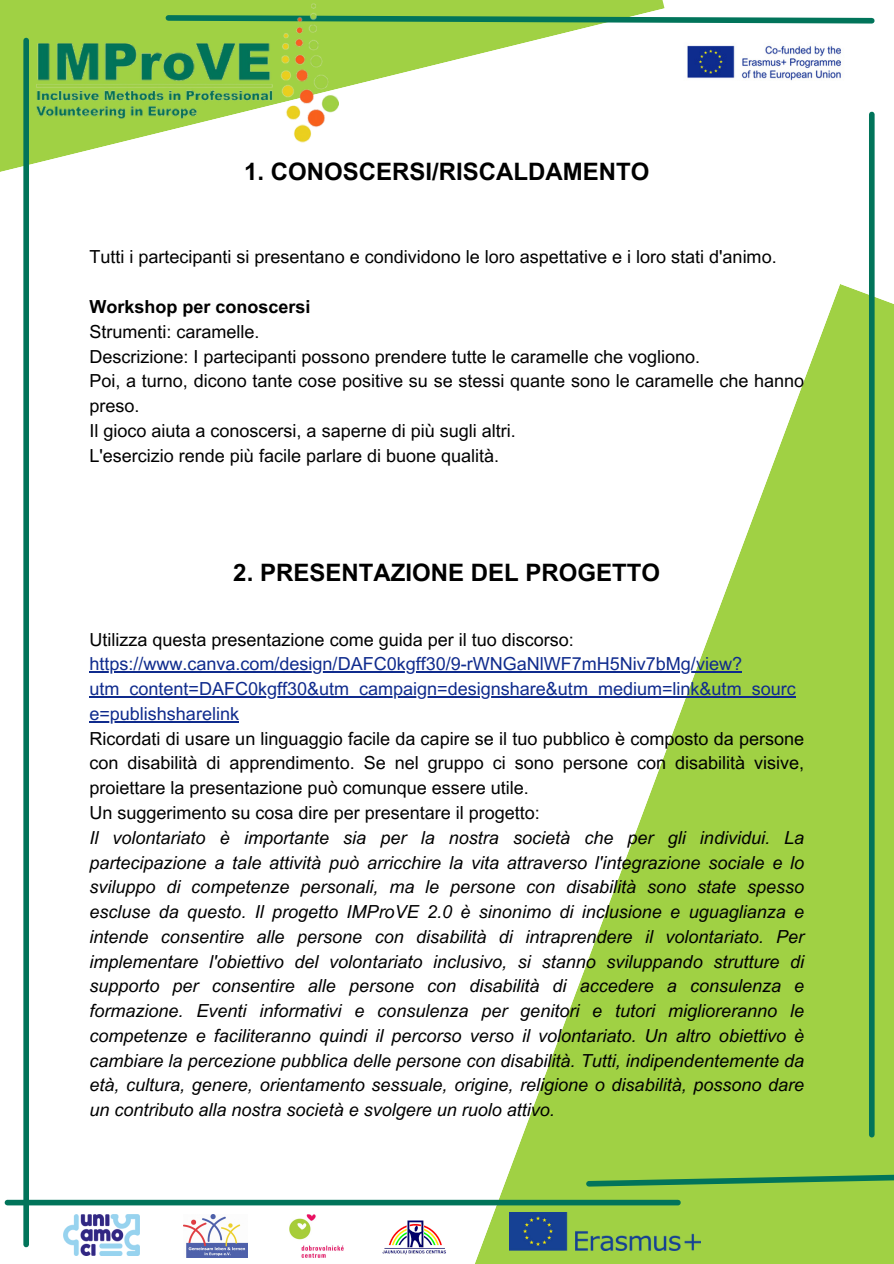
<style>
.page{position:relative;width:894px;height:1264px;background:#fff}
.page>*{position:absolute;margin:0;border:0;box-sizing:border-box;transform-origin:0 0}
.t1{font:700 24px "Arial MT Pro";color:#000}
.t2{font:italic 18px/24.8px "Arial MT Pro";color:#000}
.t3{font:18px/24.8px "Arial MT Pro";color:#000}
.t4{font:18px "Arial MT Pro";color:#0f2b8d}
.t5{font:700 18px "Arial MT Pro";color:#000}
.s1{color:#0f2b8d}
.s2{font-style:normal}
</style>
<div class="page">
<svg style="left:0;top:0;width:664px;height:172px"></svg>
<svg style="left:473px;top:284px;width:420px;height:979px;fill:#a0d144"></svg>
<div style="left:23px;top:41px;width:6px;height:1203px;background:#01745a"></div>
<svg style="left:338px;top:12px;width:537px;height:14px"></svg>
<div style="left:868px;top:114px;width:6px;height:1020px;background:#01745a"></div>
<div style="left:7px;top:1199px;width:670px;height:6px;background:#01745a"></div>
<svg style="left:583px;top:1171px;width:310px;height:18px;background:#6eb44a"></svg>
<img style="left:687px;top:45px;width:154px;height:36px">
<img style="left:382px;top:1220px;width:64px;height:35px">
<img style="left:32px;top:0;width:306px;height:144px">
<img style="left:63px;top:1214px;width:77px;height:41px">
<img style="left:184px;top:1214px;width:64px;height:43px">
<img style="left:289px;top:1214px;width:54px;height:43px">
<img style="left:510px;top:1212px;width:190px;height:38px">
<hr style="left:89px;top:671px;width:652px;height:1px;background:#0f2b8d">
<hr style="left:89px;top:696px;width:706px;height:1px;background:#0f2b8d">
<hr style="left:89px;top:721px;width:150px;height:1px;background:#0f2b8d">
<p class="t1" style="left:244px;top:163px;width:407px">1. CONOSCERSI/RISCALDAMENTO</p>
<p class="t3" style="left:89px;top:247px;width:688px">Tutti i partecipanti si presentano e condividono le loro aspettative e i loro stati d'animo.</p>
<p class="t5" style="left:89px;top:300px;width:223px">Workshop per conoscersi</p>
<p class="t3" style="left:89px;top:321px;width:172px">Strumenti: caramelle.</p>
<h1 class="t3" style="left:89px;top:346px;width:612px">Descrizione: I partecipanti possono prendere tutte le caramelle che vogliono.</h1>
<p class="t3" style="left:89px;top:371px;width:716px">Poi, a turno, dicono tante cose positive su se stessi quante sono le caramelle che hanno preso.</p>
<p class="t3" style="left:89px;top:420px;width:428px">Il gioco aiuta a conoscersi, a saperne di più sugli altri.</p>
<p class="t3" style="left:89px;top:445px;width:411px">L'esercizio rende più facile parlare di buone qualità.</p>
<p class="t1" style="left:233px;top:563px;width:428px">2. PRESENTAZIONE DEL PROGETTO</p>
<p class="t3" style="left:89px;top:629px;width:486px">Utilizza questa presentazione come guida per il tuo discorso:</p>
<p class="t4" style="left:89px;top:657px;width:654px">https://www.canva.com/design/DAFC0kgff30/9-rWNGaNlWF7mH5Niv7bMg/view?</p>
<p class="t4" style="left:89px;top:682px;width:707px">utm_content=DAFC0kgff30&amp;utm_campaign=designshare&amp;utm_medium=link&amp;utm_sourc</p>
<p class="t3" style="left:89px;top:703px;width:716px"><span class="s1">e=publishsharelink<br></span>Ricordati di usare un linguaggio facile da capire se il tuo pubblico è composto da persone con disabilità di apprendimento. Se nel gruppo ci sono persone con disabilità visive,</p>
<p class="t2" style="left:89px;top:777px;width:716px"><span class="s2">proiettare la presentazione può comunque essere utile.<br>Un suggerimento su cosa dire per presentare il progetto:<br></span>Il volontariato è importante sia per la nostra società che per gli individui. La partecipazione a tale attività può arricchire la vita attraverso l'integrazione sociale e lo sviluppo di competenze personali, ma le persone con disabilità sono state spesso escluse da questo. Il progetto IMProVE 2.0 è sinonimo di inclusione e uguaglianza e intende consentire alle persone con disabilità di intraprendere il volontariato. Per implementare l'obiettivo del volontariato inclusivo, si stanno sviluppando strutture di supporto per consentire alle persone con disabilità di accedere a consulenza e formazione. Eventi informativi e consulenza per genitori e tutori miglioreranno le competenze e faciliteranno quindi il percorso verso il volontariato. Un altro obiettivo è cambiare la percezione pubblica delle persone con disabilità. Tutti, indipendentemente da età, cultura, genere, orientamento sessuale, origine, religione o disabilità, possono dare un contributo alla nostra società e svolgere un ruolo attivo.</p>
</div>
